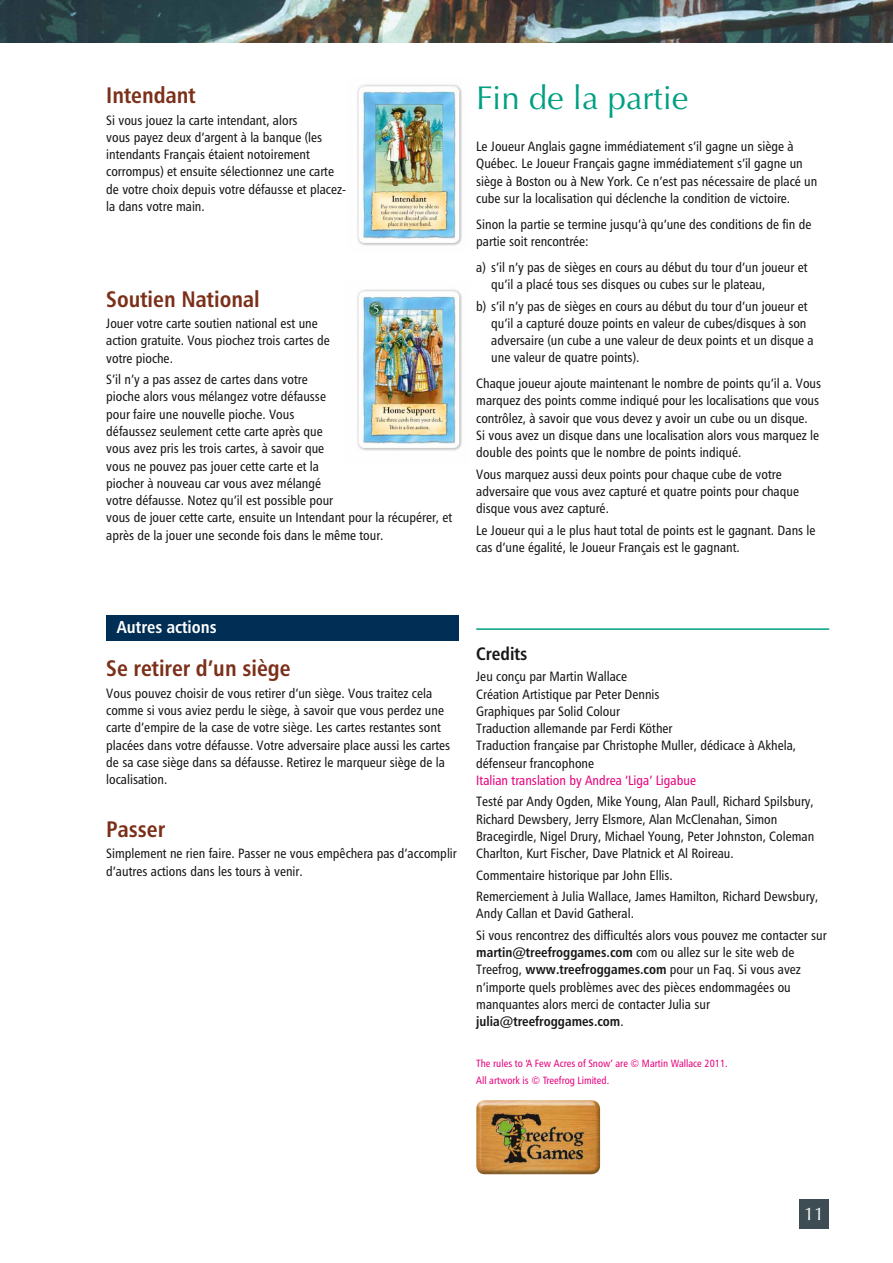
<style>
.page{position:relative;width:893px;height:1263px;background:#fff}
.page>*{position:absolute;margin:0;border:0;box-sizing:border-box;transform-origin:0 0}
.t1{font:33px "Optima LT";color:#009f82}
.t2{font:22.5px "Humanist 777 BT Bold Condensed B";color:#7b2f18}
.t3{font:18px "Humanist 777 BT Bold Condensed B";color:#181716}
.t4{font:18px "Optima LT";color:#fff}
.t5{font:17.25px "Humanist 777 BT Bold Condensed B";color:#fff}
.t6{font:13.5px/17.2px "Humanist 777 BT Roman Condensed B";color:#181716}
.t7{font:13.5px "Humanist 777 BT Bold Condensed B";color:#181716}
.t8{font:13.5px "Humanist 777 BT Roman Condensed B";color:#e6007d}
.t9{font:10.5px/17.2px "Humanist 777 BT Roman Condensed B";color:#e6007d}
.s1{font-family:"Humanist 777 BT Roman Condensed B"}
.s2{font-family:"Humanist 777 BT Bold Condensed B"}
</style>
<div class="page">
<div style="left:799px;top:1199px;width:30px;height:30px;background:#3e4d54"></div>
<img style="left:357px;top:84px;width:105px;height:162px">
<img style="left:357px;top:289px;width:105px;height:162px">
<div style="left:106px;top:615px;width:353px;height:26px;background:#002e54"></div>
<hr style="left:476px;top:628px;width:353px;height:2px;background:#009f82">
<img style="left:476px;top:1100px;width:124px;height:74px">
<img style="left:0;top:0;width:893px;height:43px">
<h2 class="t2" style="left:106px;top:81px;width:91px">Intendant</h2>
<p class="t6" style="left:106px;top:111px;width:241px">Si vous jouez la carte intendant, alors<br>vous payez deux d’argent à la banque (les intendants Français étaient notoirement corrompus) et ensuite sélectionnez une carte de votre choix depuis votre défausse et placez&shy;la dans votre main.</p>
<h2 class="t2" style="left:106px;top:285px;width:155px">Soutien National</h2>
<p class="t6" style="left:106px;top:315px;width:225px">Jouer votre carte soutien national est une action gratuite. Vous piochez trois cartes de votre pioche.</p>
<p class="t6" style="left:106px;top:371px;width:348px">S’il n’y a pas assez de cartes dans votre<br>pioche alors vous mélangez votre défausse<br>pour faire une nouvelle pioche. Vous<br>défaussez seulement cette carte après que<br>vous avez pris les trois cartes, à savoir que<br>vous ne pouvez pas jouer cette carte et la<br>piocher à nouveau car vous avez mélangé<br>votre défausse. Notez qu’il est possible pour<br>vous de jouer cette carte, ensuite un Intendant pour la récupérer, et après de la jouer une seconde fois dans le même tour.</p>
<h1 class="t1" style="left:476px;top:79px;width:214px">Fin de la partie</h1>
<p class="t6" style="left:476px;top:138px;width:343px">Le Joueur Anglais gagne immédiatement s’il gagne un siège à Québec. Le Joueur Français gagne immédiatement s’il gagne un siège à Boston ou à New York. Ce n’est pas nécessaire de placé un cube sur la localisation qui déclenche la condition de victoire.</p>
<p class="t6" style="left:476px;top:215px;width:337px">Sinon la partie se termine jusqu’à qu’une des conditions de fin de partie soit rencontrée:</p>
<p class="t6" style="left:491px;top:258px;width:318px;text-indent:-15px">a) s’il n’y pas de sièges en cours au début du tour d’un joueur et qu’il a placé tous ses disques ou cubes sur le plateau,</p>
<p class="t6" style="left:491px;top:297px;width:324px;text-indent:-15px">b) s’il n’y pas de sièges en cours au début du tour d’un joueur et qu’il a capturé douze points en valeur de cubes/disques à son adversaire (un cube a une valeur de deux points et un disque a une valeur de quatre points).</p>
<p class="t6" style="left:476px;top:374px;width:346px">Chaque joueur ajoute maintenant le nombre de points qu’il a. Vous marquez des points comme indiqué pour les localisations que vous contrôlez, à savoir que vous devez y avoir un cube ou un disque.<br>Si vous avez un disque dans une localisation alors vous marquez le double des points que le nombre de points indiqué.</p>
<p class="t6" style="left:476px;top:465px;width:324px">Vous marquez aussi deux points pour chaque cube de votre adversaire que vous avez capturé et quatre points pour chaque disque vous avez capturé.</p>
<p class="t6" style="left:476px;top:521px;width:341px">Le Joueur qui a le plus haut total de points est le gagnant. Dans le cas d’une égalité, le Joueur Français est le gagnant.</p>
<p class="t5" style="left:117px;top:616px;width:101px">Autres actions</p>
<h2 class="t2" style="left:106px;top:654px;width:186px">Se retirer d’un siège</h2>
<p class="t6" style="left:106px;top:684px;width:345px">Vous pouvez choisir de vous retirer d’un siège. Vous traitez cela comme si vous aviez perdu le siège, à savoir que vous perdez une carte d’empire de la case de votre siège. Les cartes restantes sont placées dans votre défausse. Votre adversaire place aussi les cartes de sa case siège dans sa défausse. Retirez le marqueur siège de la localisation.</p>
<h2 class="t2" style="left:106px;top:815px;width:60px">Passer</h2>
<p class="t6" style="left:106px;top:845px;width:352px">Simplement ne rien faire. Passer ne vous empêchera pas d’accomplir d’autres actions dans les tours à venir.</p>
<h3 class="t3" style="left:476px;top:642px;width:53px">Credits</h3>
<p class="t6" style="left:476px;top:668px;width:321px">Jeu conçu par Martin Wallace<br>Création Artistique par Peter Dennis<br>Graphiques par Solid Colour<br>Traduction allemande par Ferdi Köther<br>Traduction française par Christophe Muller, dédicace à Akhela, défenseur francophone</p>
<p class="t8" style="left:476px;top:772px;width:221px">Italian translation by Andrea ‘Liga’ Ligabue</p>
<p class="t6" style="left:476px;top:793px;width:339px">Testé par Andy Ogden, Mike Young, Alan Paull, Richard Spilsbury, Richard Dewsbery, Jerry Elsmore, Alan McClenahan, Simon Bracegirdle, Nigel Drury, Michael Young, Peter Johnston, Coleman Charlton, Kurt Fischer, Dave Platnick et Al Roireau.</p>
<p class="t6" style="left:476px;top:864px;width:344px;line-height:21.5px">Commentaire historique par John Ellis.<br>Remerciement à Julia Wallace, James Hamilton, Richard Dewsbury,</p>
<p class="t6" style="left:476px;top:903px;width:352px;line-height:21.5px">Andy Callan et David Gatheral.<br>Si vous rencontrez des difficultés alors vous pouvez me contacter sur</p>
<p class="t7" style="left:476px;top:944px;width:320px">martin@treefroggames.com <span class="s1">com ou allez sur le site web de</span></p>
<p class="t6" style="left:476px;top:961px;width:326px">Treefrog, <span class="s2">www.treefroggames.com</span> pour un Faq. Si vous avez n’importe quels problèmes avec des pièces endommagées ou manquantes alors merci de contacter Julia sur</p>
<p class="t7" style="left:476px;top:1013px;width:149px">julia@treefroggames.com<span class="s1">.</span></p>
<p class="t9" style="left:476px;top:1054px;width:253px">The rules to ‘A Few Acres of Snow’ are © Martin Wallace 2011.<br>All artwork is © Treefrog Limited.</p>
<h3 class="t4" style="left:804px;top:1203px;width:22px">11</h3>
</div>
